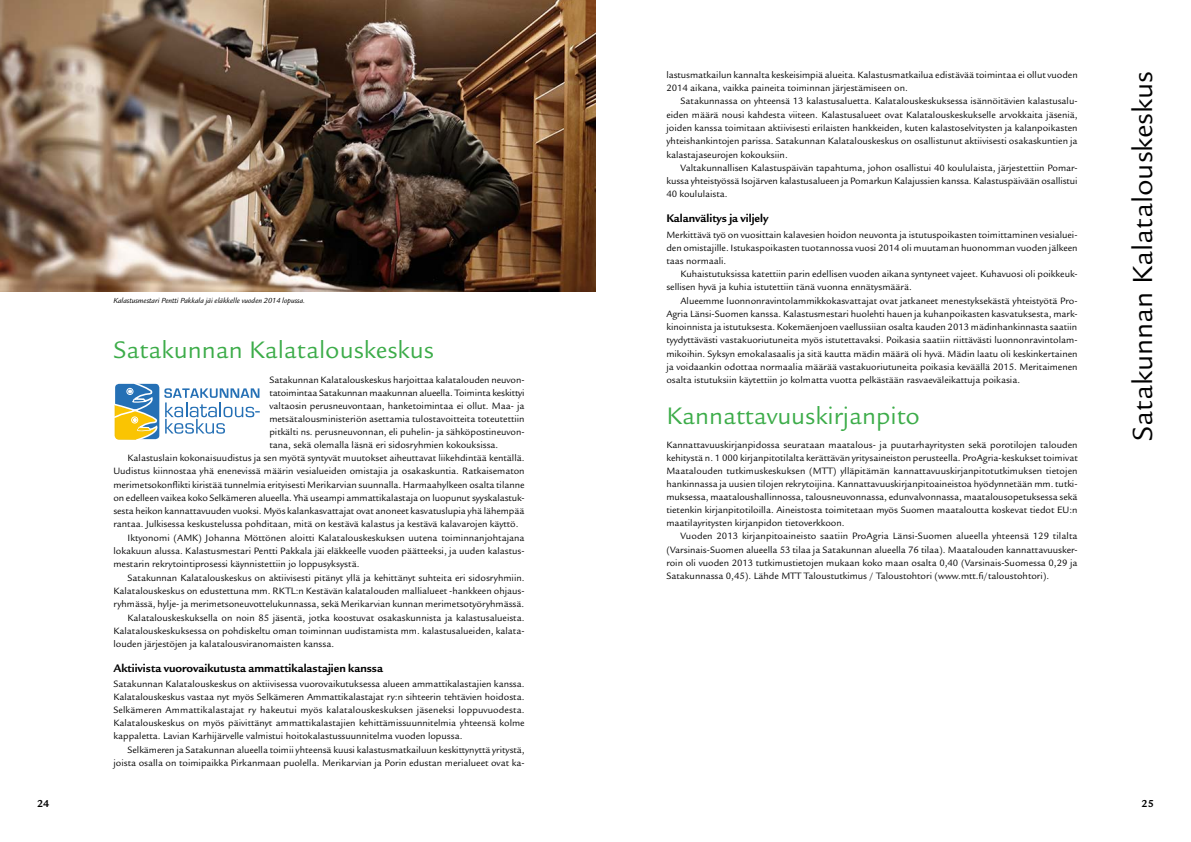
<style>
.page{position:relative;width:1191px;height:842px;background:#fff}
.page>*{position:absolute;margin:0;border:0;box-sizing:border-box;transform-origin:0 0}
.t1{font:30px "Legacy Sans ITC Std";color:#000}
.t2{font:26px "Legacy Sans ITC Std";color:#3cac49}
.t3{font:700 12px "Legacy Sans ITC Std";color:#000}
.t4{font:700 11px "Legacy Sans ITC Std";color:#000}
.t5{font:10px/13.3px "Legacy Sans ITC Std";color:#000;text-align:justify}
.t6{font:italic 8px "Legacy Sans ITC Std";color:#000}
</style>
<div class="page">
<img style="left:0;top:0;width:595px;height:292px">
<div style="left:113px;top:382px;width:48px;height:59px;border:2px solid #fff;border-radius:5px"></div>
<svg style="left:113px;top:382px;width:45px;height:59px;background:#a3af8b"></svg>
<svg style="left:164px;top:388px;width:96px;height:46px"></svg>
<p class="t6" style="left:113px;top:296px;width:193px">Kalastusmestari Pentti Pakkala jäi eläkkelle vuoden 2014 lopussa.</p>
<h2 class="t2" style="left:113px;top:335px;width:322px">Satakunnan Kalatalouskeskus</h2>
<p class="t5" style="left:269px;top:373px;width:257px">Satakunnan Kalatalouskeskus harjoittaa kalatalouden neuvon-</p>
<p class="t5" style="left:269px;top:386px;width:257px">tatoimintaa Satakunnan maakunnan alueella. Toiminta keskittyi</p>
<p class="t5" style="left:269px;top:399px;width:257px">valtaosin perusneuvontaan, hanketoimintaa ei ollut. Maa- ja</p>
<p class="t5" style="left:269px;top:412px;width:257px">metsätalousministeriön asettamia tulostavoitteita toteutettiin</p>
<p class="t5" style="left:269px;top:425px;width:257px">pitkälti ns. perusneuvonnan, eli puhelin- ja sähköpostineuvon-</p>
<p class="t5" style="left:269px;top:438px;width:230px">tana, sekä olemalla läsnä eri sidosryhmien kokouksissa.</p>
<p class="t5" style="left:128px;top:451px;width:398px">Kalastuslain kokonaisuudistus ja sen myötä syntyvät muutokset aiheuttavat liikehdintää kentällä.</p>
<p class="t5" style="left:113px;top:465px;width:413px">Uudistus kiinnostaa yhä enenevissä määrin vesialueiden omistajia ja osakaskuntia. Ratkaisematon</p>
<p class="t5" style="left:113px;top:478px;width:412px">merimetsokonflikti kiristää tunnelmia erityisesti Merikarvian suunnalla. Harmaahylkeen osalta tilanne</p>
<p class="t5" style="left:113px;top:491px;width:413px">on edelleen vaikea koko Selkämeren alueella. Yhä useampi ammattikalastaja on luopunut syyskalastuk-</p>
<p class="t5" style="left:113px;top:504px;width:412px">sesta heikon kannattavuuden vuoksi. Myös kalankasvattajat ovat anoneet kasvatuslupia yhä lähempää</p>
<p class="t5" style="left:113px;top:518px;width:407px">rantaa. Julkisessa keskustelussa pohditaan, mitä on kestävä kalastus ja kestävä kalavarojen käyttö.</p>
<p class="t5" style="left:128px;top:531px;width:398px">Iktyonomi (AMK) Johanna Möttönen aloitti Kalatalouskeskuksen uutena toiminnanjohtajana</p>
<p class="t5" style="left:113px;top:544px;width:413px">lokakuun alussa. Kalastusmestari Pentti Pakkala jäi eläkkeelle vuoden päätteeksi, ja uuden kalastus-</p>
<p class="t5" style="left:113px;top:558px;width:247px">mestarin rekrytointiprosessi käynnistettiin jo loppusyksystä.</p>
<p class="t5" style="left:128px;top:571px;width:398px">Satakunnan Kalatalouskeskus on aktiivisesti pitänyt yllä ja kehittänyt suhteita eri sidosryhmiin.</p>
<p class="t5" style="left:113px;top:584px;width:412px">Kalatalouskeskus on edustettuna mm. RKTL:n Kestävän kalatalouden mallialueet -hankkeen ohjaus-</p>
<p class="t5" style="left:113px;top:598px;width:412px">ryhmässä, hylje- ja merimetsoneuvottelukunnassa, sekä Merikarvian kunnan merimetsotyöryhmässä.</p>
<p class="t5" style="left:128px;top:611px;width:398px">Kalatalouskeskuksella on noin 85 jäsentä, jotka koostuvat osakaskunnista ja kalastusalueista.</p>
<p class="t5" style="left:113px;top:624px;width:413px">Kalatalouskeskuksessa on pohdiskeltu oman toiminnan uudistamista mm. kalastusalueiden, kalata-</p>
<p class="t5" style="left:113px;top:637px;width:222px">louden järjestöjen ja kalatalousviranomaisten kanssa.</p>
<p class="t3" style="left:113px;top:661px;width:271px">Aktiivista vuorovaikutusta ammattikalastajien kanssa</p>
<p class="t5" style="left:113px;top:678px;width:413px;line-height:13px">Satakunnan Kalatalouskeskus on aktiivisessa vuorovaikutuksessa alueen ammattikalastajien kanssa.<br>Kalatalouskeskus vastaa nyt myös Selkämeren Ammattikalastajat ry:n sihteerin tehtävien hoidosta.<br>Selkämeren Ammattikalastajat ry hakeutui myös kalatalouskeskuksen jäseneksi loppuvuodesta.<br>Kalatalouskeskus on myös päivittänyt ammattikalastajien kehittämissuunnitelmia yhteensä kolme kappaletta. Lavian Karhijärvelle valmistui hoitokalastussuunnitelma vuoden lopussa.</p>
<p class="t5" style="left:113px;top:743px;width:413px;text-align:right">Selkämeren ja Satakunnan alueella toimii yhteensä kuusi kalastusmatkailuun keskittynyttä yritystä, joista osalla on toimipaikka Pirkanmaan puolella. Merikarvian ja Porin edustan merialueet ovat ka-</p>
<p class="t5" style="left:666px;top:68px;width:413px">lastusmatkailun kannalta keskeisimpiä alueita. Kalastusmatkailua edistävää toimintaa ei ollut vuoden<br>2014 aikana, vaikka paineita toiminnan järjestämiseen on.</p>
<p class="t5" style="left:666px;top:95px;width:413px;text-indent:14px">Satakunnassa on yhteensä 13 kalastusaluetta. Kalatalouskeskuksessa isännöitävien kalastusalu&shy;eiden määrä nousi kahdesta viiteen. Kalastusalueet ovat Kalatalouskeskukselle arvokkaita jäseniä, joiden kanssa toimitaan aktiivisesti erilaisten hankkeiden, kuten kalastoselvitysten ja kalanpoikasten yhteishankintojen parissa. Satakunnan Kalatalouskeskus on osallistunut aktiivisesti osakaskuntien ja kalastajaseurojen kokouksiin.</p>
<p class="t5" style="left:666px;top:161px;width:413px;text-indent:14px">Valtakunnallisen Kalastuspäivän tapahtuma, johon osallistui 40 koululaista, järjestettiin Pomar&shy;kussa yhteistyössä Isojärven kalastusalueen ja Pomarkun Kalajussien kanssa. Kalastuspäivään osallistui 40 koululaista.</p>
<p class="t3" style="left:666px;top:211px;width:103px">Kalanvälitys ja viljely</p>
<p class="t5" style="left:666px;top:228px;width:413px;line-height:13px">Merkittävä työ on vuosittain kalavesien hoidon neuvonta ja istutuspoikasten toimittaminen vesialuei&shy;den omistajille. Istukaspoikasten tuotannossa vuosi 2014 oli muutaman huonomman vuoden jälkeen taas normaali.</p>
<p class="t5" style="left:666px;top:267px;width:413px;text-indent:14px">Kuhaistutuksissa katettiin parin edellisen vuoden aikana syntyneet vajeet. Kuhavuosi oli poikkeuk&shy;sellisen hyvä ja kuhia istutettiin tänä vuonna ennätysmäärä.</p>
<p class="t5" style="left:666px;top:294px;width:413px;text-indent:14px">Alueemme luonnonravintolammikkokasvattajat ovat jatkaneet menestyksekästä yhteistyötä Pro-Agria Länsi-Suomen kanssa. Kalastusmestari huolehti hauen ja kuhanpoikasten kasvatuksesta, mark&shy;kinoinnista ja istutuksesta. Kokemäenjoen vaellussiian osalta kauden 2013 mädinhankinnasta saatiin tyydyttävästi vastakuoriutuneita myös istutettavaksi. Poikasia saatiin riittävästi luonnonravintolam&shy;mikoihin. Syksyn emokalasaalis ja sitä kautta mädin määrä oli hyvä. Mädin laatu oli keskinkertainen ja voidaankin odottaa normaalia määrää vastakuoriutuneita poikasia keväällä 2015. Meritaimenen osalta istutuksiin käytettiin jo kolmatta vuotta pelkästään rasvaeväleikattuja poikasia.</p>
<h2 class="t2" style="left:666px;top:401px;width:255px">Kannattavuuskirjanpito</h2>
<p class="t5" style="left:666px;top:438px;width:413px;line-height:13px">Kannattavuuskirjanpidossa seurataan maatalous- ja puutarhayritysten sekä porotilojen talouden kehitystä n. 1 000 kirjanpitotilalta kerättävän yritysaineiston perusteella. ProAgria-keskukset toimivat Maatalouden tutkimuskeskuksen (MTT) ylläpitämän kannattavuuskirjanpitotutkimuksen tietojen hankinnassa ja uusien tilojen rekrytoijina. Kannattavuuskirjanpitoaineistoa hyödynnetään mm. tutki&shy;muksessa, maataloushallinnossa, talousneuvonnassa, edunvalvonnassa, maatalousopetuksessa sekä tietenkin kirjanpitotiloilla. Aineistosta toimitetaan myös Suomen maataloutta koskevat tiedot EU:n maatilayritysten kirjanpidon tietoverkkoon.</p>
<p class="t5" style="left:666px;top:530px;width:413px;text-indent:14px">Vuoden 2013 kirjanpitoaineisto saatiin ProAgria Länsi-Suomen alueella yhteensä 129 tilalta (Varsinais-Suomen alueella 53 tilaa ja Satakunnan alueella 76 tilaa). Maatalouden kannattavuusker&shy;roin oli vuoden 2013 tutkimustietojen mukaan koko maan osalta 0,40 (Varsinais-Suomessa 0,29 ja Satakunnassa 0,45). Lähde MTT Taloustutkimus / Taloustohtori (www.mtt.fi/taloustohtori).</p>
<h1 class="t1" style="left:1125px;top:441px;width:371px;rotate:-90deg">Satakunnan Kalatalouskeskus</h1>
<p class="t4" style="left:37px;top:797px;width:14px">24</p>
<p class="t4" style="left:1141px;top:797px;width:14px">25</p>
</div>
